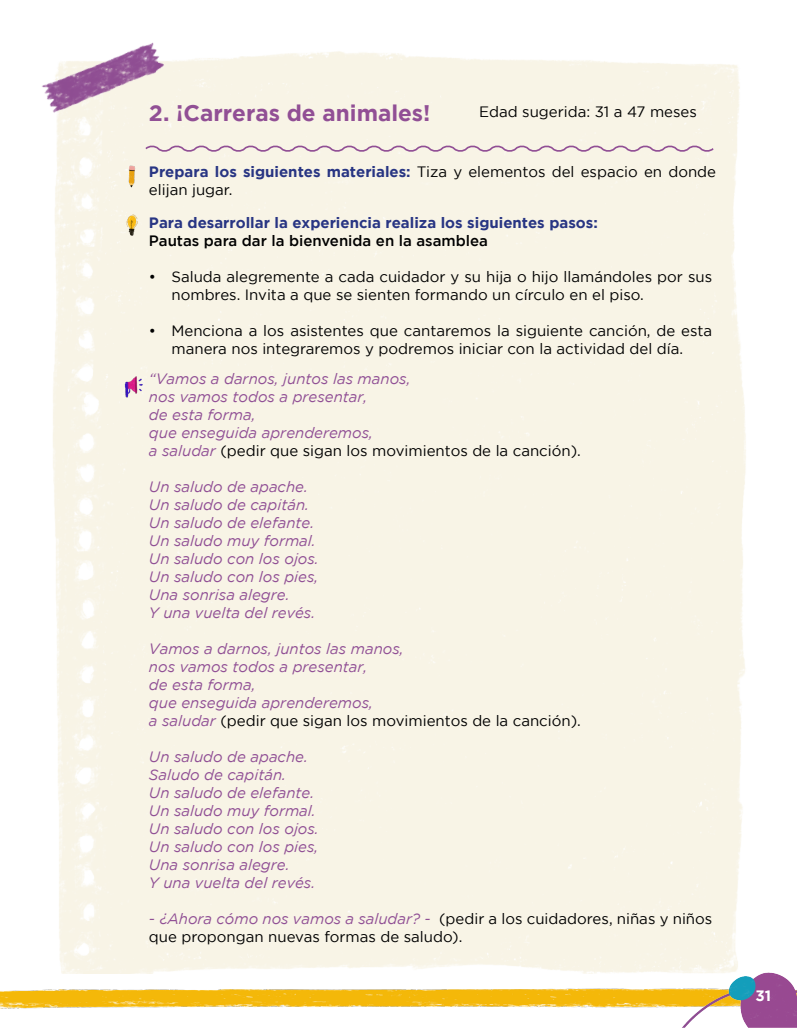
<style>
.page{position:relative;width:797px;height:1028px;background:#fff}
.page>*{position:absolute;margin:0;border:0;box-sizing:border-box;transform-origin:0 0}
.t1{font:700 22.5px "Gotham";color:#914f95}
.t2{font:italic 15px/18px "Gotham";color:#904f95}
.t3{font:15px/18px "Gotham";color:#000}
.t4{font:700 15px "Gotham";color:#283583}
.t5{font:500 15px "Gotham";color:#000}
.t6{font:700 15px "Gotham";color:#fff}
.s1{font-weight:700;color:#283583}
.s2{font-style:normal;color:#000}
.s3{font-style:italic;color:#904f95}
</style>
<div class="page">
<img style="left:1px;top:988px;width:668px;height:21px">
<svg style="left:0;top:991px;width:1px;height:18px"></svg>
<img style="left:669px;top:972px;width:128px;height:56px">
<img style="left:42px;top:42px;width:147px;height:105px">
<svg style="left:144px;top:143px;width:571px;height:11px;background:#e7d8d8"></svg>
<img style="left:128px;top:165px;width:8px;height:22px">
<img style="left:124px;top:213px;width:15px;height:23px">
<img style="left:117px;top:371px;width:30px;height:29px">
<h1 class="t1" style="left:149px;top:100px;width:283px">2. ¡Carreras de animales!</h1>
<p class="t3" style="left:479px;top:102px;width:219px">Edad sugerida: 31 a 47 meses</p>
<p class="t3" style="left:149px;top:163px;width:569px"><span class="s1">Prepara los siguientes materiales:</span> Tiza y elementos del espacio en donde elijan jugar.</p>
<p class="t4" style="left:149px;top:214px;width:450px">Para desarrollar la experiencia realiza los siguientes pasos:</p>
<p class="t5" style="left:149px;top:232px;width:340px">Pautas para dar la bienvenida en la asamblea</p>
<p class="t3" style="left:171px;top:267px;width:542px;text-indent:-22px">• Saluda alegremente a cada cuidador y su hija o hijo llamándoles por sus nombres. Invita a que se sienten formando un círculo en el piso.</p>
<p class="t3" style="left:149px;top:321px;width:565px;text-align:center">• Menciona a los asistentes que cantaremos la siguiente canción, de esta manera nos integraremos y podremos iniciar con la actividad del día.</p>
<p class="t2" style="left:149px;top:369px;width:433px">“Vamos a darnos, juntos las manos,<br>nos vamos todos a presentar,<br>de esta forma,<br>que enseguida aprenderemos,<br>a saludar <span class="s2">(pedir que sigan los movimientos de la canción).</span></p>
<p class="t2" style="left:149px;top:477px;width:171px">Un saludo de apache.<br>Un saludo de capitán.<br>Un saludo de elefante.<br>Un saludo muy formal.<br>Un saludo con los ojos.<br>Un saludo con los pies,<br>Una sonrisa alegre.<br>Y una vuelta del revés.</p>
<p class="t2" style="left:149px;top:639px;width:433px">Vamos a darnos, juntos las manos,<br>nos vamos todos a presentar,<br>de esta forma,<br>que enseguida aprenderemos,<br>a saludar <span class="s2">(pedir que sigan los movimientos de la canción).</span></p>
<p class="t2" style="left:149px;top:747px;width:171px">Un saludo de apache.<br>Saludo de capitán.<br>Un saludo de elefante.<br>Un saludo muy formal.<br>Un saludo con los ojos.<br>Un saludo con los pies,<br>Una sonrisa alegre.<br>Y una vuelta del revés.</p>
<p class="t3" style="left:149px;top:909px;width:565px"><span class="s3">- ¿Ahora cómo nos vamos a saludar? -</span> (pedir a los cuidadores, niñas y niños que propongan nuevas formas de saludo).</p>
<p class="t6" style="left:755px;top:987px;width:17px">31</p>
</div>
